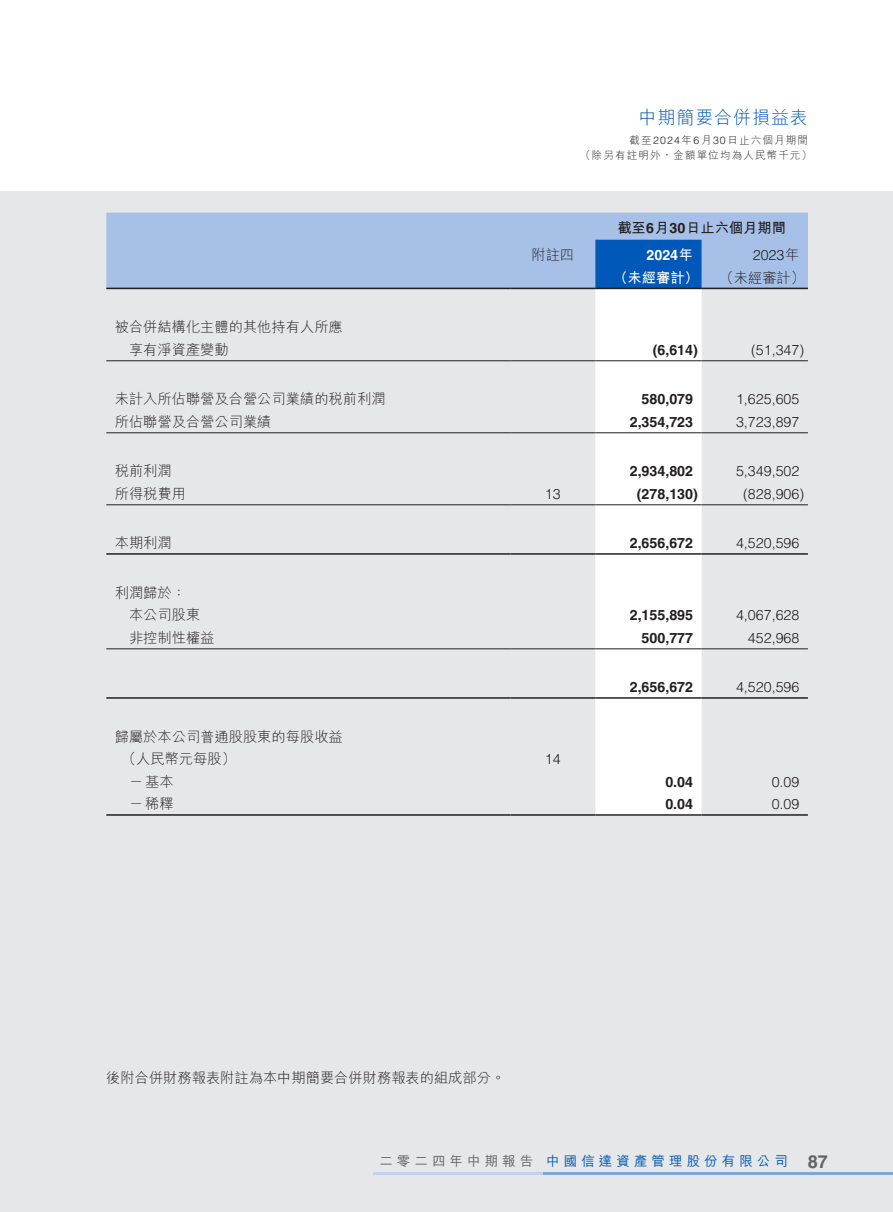
<style>
.page{position:relative;width:893px;height:1212px;background:#fff}
.page>*{position:absolute;margin:0;border:0;box-sizing:border-box;transform-origin:0 0}
.t1{font:300 18px "M Hei HK";letter-spacing:.05em;color:#0058b8}
.t2{font:300 14.25px/22.5px "M Hei HK";color:#231f20}
.t3{font:300 14.25px "Helvetica LT Std";color:#231f20}
.t4{font:700 14.25px "Helvetica LT Std";color:#231f20}
.t5{font:700 14.25px "M Hei HK";color:#231f20}
.t6{font:700 14.25px "M Hei HK";color:#fff}
.t7{font:700 14.25px "Helvetica LT Std";color:#fff}
.t8{font:500 13.5px "M Hei HK";letter-spacing:.3em;color:#0058b8}
.t9{font:300 10.5px/15.3px "M Hei HK";letter-spacing:.11em;color:#231f20}
.s1{font-family:"Helvetica LT Std"}
.s2{font-family:"M Hei HK"}
.s3{color:#636366}
.s4{font-family:"Helvetica LT Std";font-weight:700;font-size:18px;color:#636366}
</style>
<div class="page">
<div style="left:0;top:191px;width:893px;height:1021px;background:#e6e7e9"></div>
<hr style="left:374px;top:1172px;width:519px;height:3px;background:#c1d1ee">
<hr style="left:543px;top:1172px;width:350px;height:3px;background:#7ca6dc">
<div style="left:106px;top:213px;width:702px;height:75px;background:#a6c0e7"></div>
<div style="left:595px;top:240px;width:107px;height:48px;background:#0058b8"></div>
<div style="left:595px;top:289px;width:107px;height:525px;background:#fff"></div>
<hr style="left:106px;top:288px;width:404px;height:1px;background:#231f20">
<hr style="left:510px;top:288px;width:85px;height:1px;background:#231f20">
<hr style="left:595px;top:288px;width:107px;height:1px;background:#231f20">
<hr style="left:702px;top:288px;width:106px;height:1px;background:#231f20">
<hr style="left:106px;top:360px;width:404px;height:1px;background:#231f20">
<hr style="left:510px;top:360px;width:85px;height:1px;background:#231f20">
<hr style="left:595px;top:360px;width:107px;height:1px;background:#231f20">
<hr style="left:702px;top:360px;width:106px;height:1px;background:#231f20">
<hr style="left:106px;top:432px;width:404px;height:1px;background:#231f20">
<hr style="left:510px;top:432px;width:85px;height:1px;background:#231f20">
<hr style="left:595px;top:432px;width:107px;height:1px;background:#231f20">
<hr style="left:702px;top:432px;width:106px;height:1px;background:#231f20">
<hr style="left:106px;top:504px;width:404px;height:1px;background:#231f20">
<hr style="left:510px;top:504px;width:85px;height:1px;background:#231f20">
<hr style="left:595px;top:504px;width:107px;height:1px;background:#231f20">
<hr style="left:702px;top:504px;width:106px;height:1px;background:#231f20">
<hr style="left:106px;top:553px;width:404px;height:2px;background:#231f20">
<hr style="left:510px;top:553px;width:85px;height:2px;background:#231f20">
<hr style="left:595px;top:553px;width:107px;height:2px;background:#231f20">
<hr style="left:702px;top:553px;width:106px;height:2px;background:#231f20">
<hr style="left:106px;top:648px;width:404px;height:1px;background:#231f20">
<hr style="left:510px;top:648px;width:85px;height:1px;background:#231f20">
<hr style="left:595px;top:648px;width:107px;height:1px;background:#231f20">
<hr style="left:702px;top:648px;width:106px;height:1px;background:#231f20">
<hr style="left:106px;top:697px;width:404px;height:2px;background:#231f20">
<hr style="left:510px;top:697px;width:85px;height:2px;background:#231f20">
<hr style="left:595px;top:697px;width:107px;height:2px;background:#231f20">
<hr style="left:702px;top:697px;width:106px;height:2px;background:#231f20">
<hr style="left:106px;top:814px;width:404px;height:2px;background:#231f20">
<hr style="left:510px;top:814px;width:85px;height:2px;background:#231f20">
<hr style="left:595px;top:814px;width:107px;height:2px;background:#231f20">
<hr style="left:702px;top:814px;width:106px;height:2px;background:#231f20">
<p class="t1" style="left:639px;top:108px;width:171px">中期簡要合併損益表</p>
<p class="t9" style="left:580px;top:132px;width:233px;text-indent:49px">截至<span class="s1">2024</span>年<span class="s1">6</span>月<span class="s1">30</span>日止六個月期間（除另有註明外，金額單位均為人民幣千元）</p>
<p class="t5" style="left:617px;top:218px;width:170px">截至<span class="s1">6</span>月<span class="s1">30</span>日止六個月期間</p>
<p class="t2" style="left:129px;top:316px;width:215px;text-indent:-14px">被合併結構化主體的其他持有人所應享有淨資產變動</p>
<p class="t2" style="left:531px;top:244px;width:44px">附註四</p>
<p class="t7" style="left:646px;top:247px;width:48px">2024<span class="s2">年</span></p>
<p class="t3" style="left:753px;top:246px;width:48px">2023<span class="s2">年</span></p>
<p class="t6" style="left:613px;top:267px;width:87px">（未經審計）</p>
<p class="t2" style="left:720px;top:266px;width:87px">（未經審計）</p>
<p class="t4" style="left:653px;top:341px;width:47px">(6,614)</p>
<p class="t3" style="left:751px;top:341px;width:55px">(51,347)</p>
<p class="t2" style="left:115px;top:388px;width:272px">未計入所佔聯營及合營公司業績的稅前利潤</p>
<p class="t4" style="left:642px;top:391px;width:53px">580,079</p>
<p class="t3" style="left:736px;top:390px;width:65px">1,625,605</p>
<p class="t2" style="left:115px;top:410px;width:158px">所佔聯營及合營公司業績</p>
<p class="t4" style="left:630px;top:413px;width:65px">2,354,723</p>
<p class="t3" style="left:736px;top:413px;width:65px">3,723,897</p>
<p class="t2" style="left:115px;top:460px;width:58px">稅前利潤</p>
<p class="t4" style="left:630px;top:463px;width:65px">2,934,802</p>
<p class="t3" style="left:736px;top:462px;width:65px">5,349,502</p>
<p class="t2" style="left:115px;top:482px;width:73px">所得稅費用</p>
<p class="t3" style="left:545px;top:485px;width:17px">13</p>
<p class="t4" style="left:637px;top:485px;width:62px">(278,130)</p>
<p class="t3" style="left:743px;top:485px;width:62px">(828,906)</p>
<p class="t2" style="left:115px;top:532px;width:58px">本期利潤</p>
<p class="t4" style="left:630px;top:535px;width:65px">2,656,672</p>
<p class="t3" style="left:736px;top:534px;width:65px">4,520,596</p>
<p class="t2" style="left:129px;top:581px;width:73px;text-indent:-14px">利潤歸於：本公司股東</p>
<p class="t4" style="left:630px;top:607px;width:65px">2,155,895</p>
<p class="t3" style="left:736px;top:606px;width:65px">4,067,628</p>
<p class="t2" style="left:129px;top:626px;width:87px">非控制性權益</p>
<p class="t4" style="left:642px;top:629px;width:53px">500,777</p>
<p class="t3" style="left:748px;top:629px;width:53px">452,968</p>
<p class="t4" style="left:630px;top:679px;width:65px">2,656,672</p>
<p class="t3" style="left:736px;top:678px;width:65px">4,520,596</p>
<p class="t2" style="left:122px;top:725px;width:222px;text-indent:-7px">歸屬於本公司普通股股東的每股收益（人民幣元每股）</p>
<p class="t3" style="left:545px;top:750px;width:17px">14</p>
<p class="t2" style="left:129px;top:770px;width:46px">－基本</p>
<p class="t4" style="left:665px;top:773px;width:29px">0.04</p>
<p class="t3" style="left:772px;top:773px;width:29px">0.09</p>
<p class="t2" style="left:129px;top:793px;width:46px">－稀釋</p>
<p class="t4" style="left:665px;top:796px;width:29px">0.04</p>
<p class="t3" style="left:772px;top:795px;width:29px">0.09</p>
<p class="t2" style="left:106px;top:1066px;width:400px">後附合併財務報表附註為本中期簡要合併財務報表的組成部分。</p>
<p class="t8" style="left:379px;top:1151px;width:450px"><span class="s3">二零二四年中期報告</span> 中國信達資產管理股份有限公司 <span class="s4">87</span></p>
</div>
